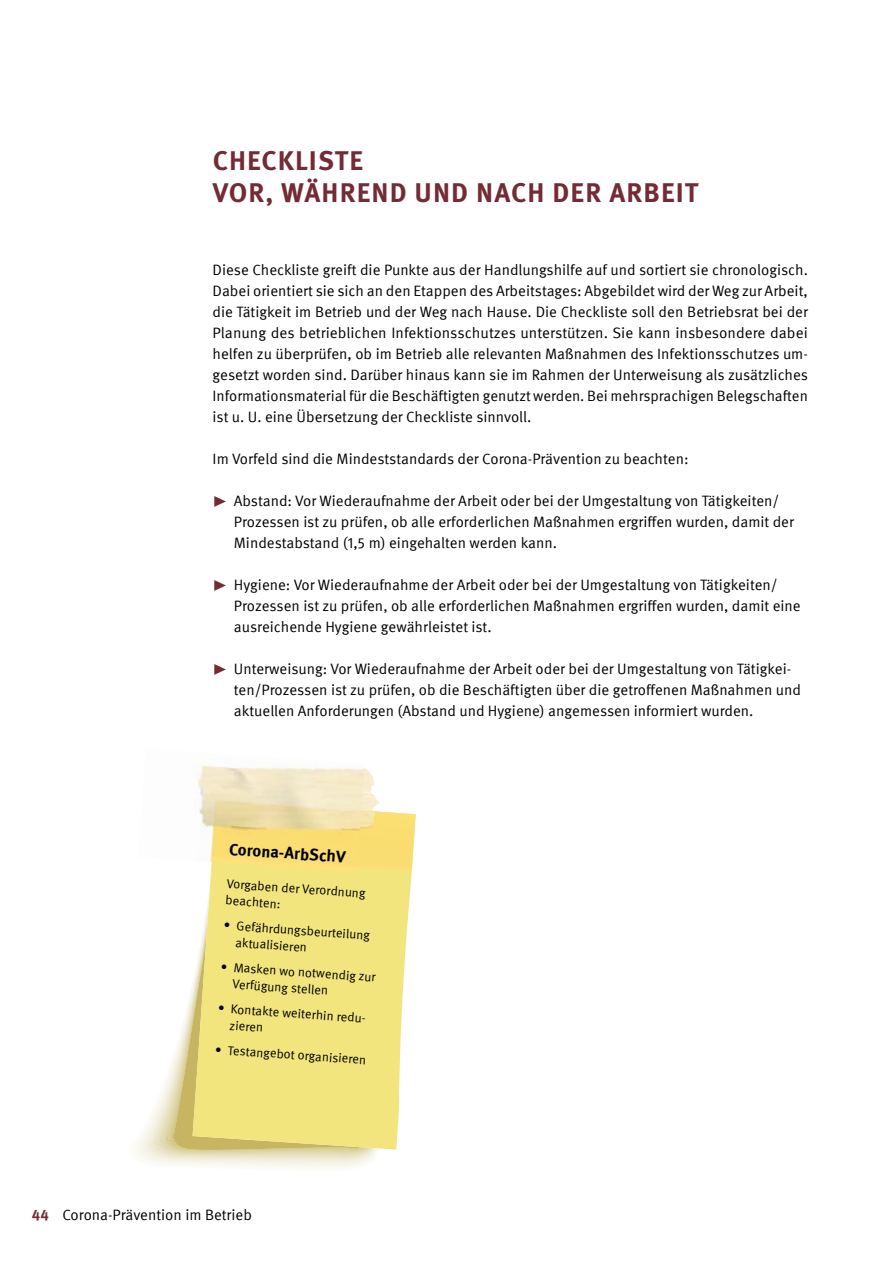
<style>
.page{position:relative;width:893px;height:1263px;background:#fff}
.page>*{position:absolute;margin:0;border:0;box-sizing:border-box;transform-origin:0 0}
.H1___Überschrift{font:700 27px/32.4px "Meta IGMT";letter-spacing:.04em;color:#742b36}
.Fließtext{font:700 16.5px "Meta IGM";color:#000}
.Fließtext-2{font:15px/21px "Meta IGM";color:#000;text-align:justify}
.Aufzählung___1__Eben{font:15px/21px "Meta IGM";color:#000}
.Fließtext-3{font:12.75px/16.5px "Meta IGM";color:#000}
.s1{font-weight:700;font-size:30px;color:#742b36}
.s2{font-weight:700;color:#742b36}
</style>
<div class="page">
<svg style="left:166px;top:986px;width:201px;height:168px"></svg>
<svg style="left:193px;top:871px;width:219px;height:278px;background:#f2e585"></svg>
<img style="left:365px;top:811px;width:51px;height:60px">
<img style="left:365px;top:824px;width:13px;height:5px">
<img style="left:365px;top:824px;width:9px;height:3px">
<svg style="left:365px;top:768px;width:15px;height:56px"></svg>
<img style="left:193px;top:764px;width:172px;height:108px">
<h1 class="H1___Überschrift" style="left:213px;top:143px;width:487px">CHECKLISTE<br>VOR, WÄHREND UND NACH DER ARBEIT</h1>
<p class="Fließtext-2" style="left:213px;top:258px;width:597px">Diese Checkliste greift die Punkte aus der Handlungshilfe auf und sortiert sie chronologisch.<br>Dabei orientiert sie sich an den Etappen des Arbeitstages: Abgebildet wird der Weg zur Arbeit, die Tätigkeit im Betrieb und der Weg nach Hause. Die Checkliste soll den Betriebsrat bei der Planung des betrieblichen Infektionsschutzes unterstützen. Sie kann insbesondere dabei helfen zu überprüfen, ob im Betrieb alle relevanten Maßnahmen des Infektionsschutzes um&shy;gesetzt worden sind. Darüber hinaus kann sie im Rahmen der Unterweisung als zusätzliches Informationsmaterial für die Beschäftigten genutzt werden. Bei mehrsprachigen Belegschaften ist u. U. eine Übersetzung der Checkliste sinnvoll.</p>
<p class="Fließtext-2" style="left:213px;top:447px;width:477px">Im Vorfeld sind die Mindeststandards der Corona-Prävention zu beachten:</p>
<p class="Aufzählung___1__Eben" style="left:234px;top:489px;width:562px;text-indent:-21px"><span class="s1">▸</span> Abstand: Vor Wiederaufnahme der Arbeit oder bei der Umgestaltung von Tätigkeiten/<br>Prozessen ist zu prüfen, ob alle erforderlichen Maßnahmen ergriffen wurden, damit der<br>Mindestabstand (1,5 m) eingehalten werden kann.</p>
<p class="Aufzählung___1__Eben" style="left:234px;top:573px;width:568px;text-indent:-21px"><span class="s1">▸</span> Hygiene: Vor Wiederaufnahme der Arbeit oder bei der Umgestaltung von Tätigkeiten/<br>Prozessen ist zu prüfen, ob alle erforderlichen Maßnahmen ergriffen wurden, damit eine ausreichende Hygiene gewährleistet ist.</p>
<p class="Aufzählung___1__Eben" style="left:234px;top:657px;width:569px;text-indent:-21px"><span class="s1">▸</span> Unterweisung: Vor Wiederaufnahme der Arbeit oder bei der Umgestaltung von Tätigkei&shy;ten/Prozessen ist zu prüfen, ob die Beschäftigten über die getroffenen Maßnahmen und aktuellen Anforderungen (Abstand und Hygiene) angemessen informiert wurden.</p>
<p class="Fließtext" style="left:230px;top:836px;width:118px;rotate:4deg">Corona-ArbSchV</p>
<p class="Fließtext-3" style="left:227px;top:874px;width:141px;rotate:4deg">Vorgaben der Verordnung beachten:</p>
<p class="Fließtext-3" style="left:237px;top:917px;width:135px;text-indent:-13px;rotate:4deg">• Gefährdungsbeurteilung aktualisieren</p>
<p class="Fließtext-3" style="left:234px;top:958px;width:144px;text-indent:-13px;rotate:4deg">• Masken wo notwendig zur<br>Verfügung stellen</p>
<p class="Fließtext-3" style="left:231px;top:1000px;width:145px;text-indent:-13px;rotate:4deg">• Kontakte weiterhin redu&shy;zieren</p>
<p class="Fließtext-3" style="left:216px;top:1040px;width:153px;rotate:4deg">• Testangebot organisieren</p>
<p class="Fließtext-2" style="left:32px;top:1204px;width:222px"><span class="s2">44</span> Corona-Prävention im Betrieb</p>
</div>
